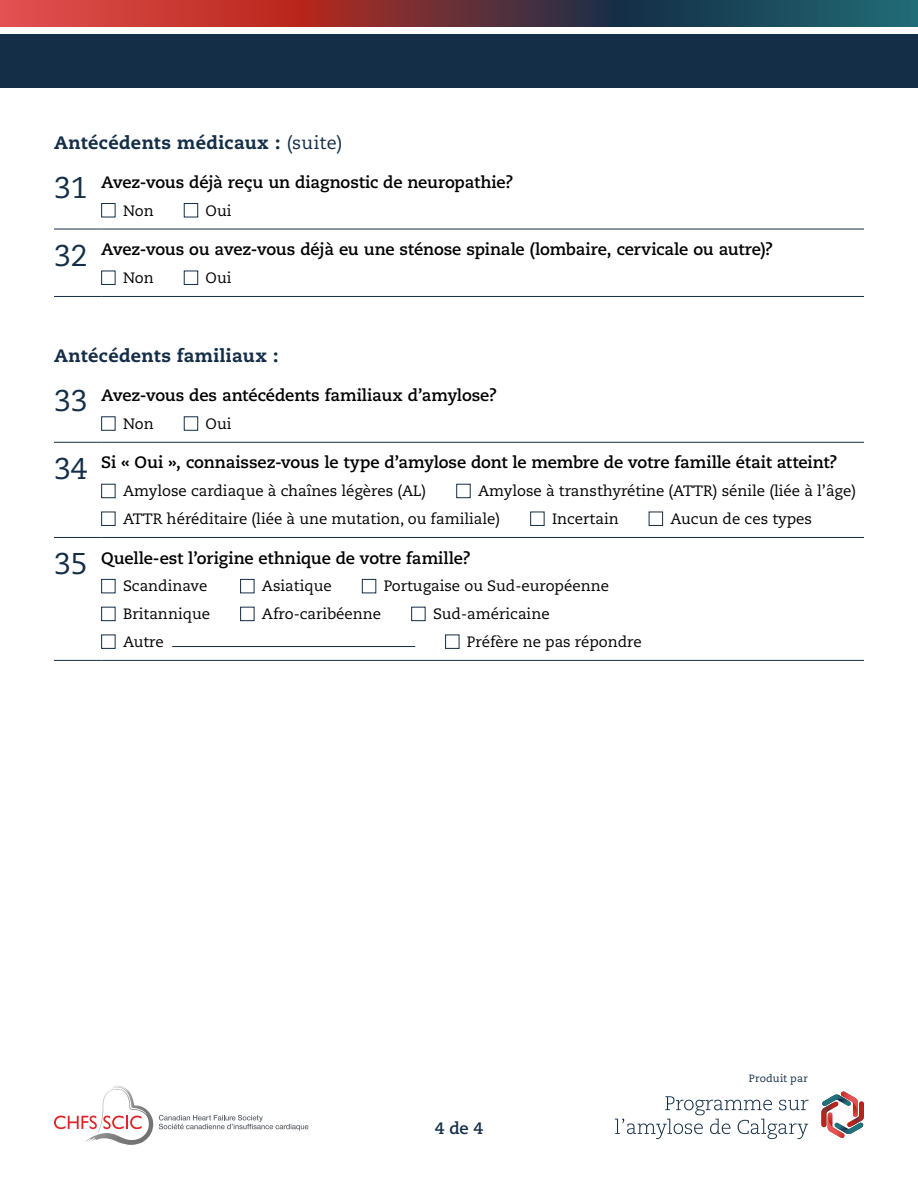
<style>
.page{position:relative;width:918px;height:1188px;background:#fff}
.page>*{position:absolute;margin:0;border:0;box-sizing:border-box;transform-origin:0 0}
.t1{font:800 18px "Caecilia LT Std";letter-spacing:.02em;color:#142e47}
.t2{font:700 16.5px "Caecilia LT Std";letter-spacing:-.005em;color:#000}
.t3{font:700 16.5px "Caecilia LT Std";color:#142e47}
.t4{font:15px/27.8px "Caecilia LT Std";color:#000}
.t5{font:10.5px "Caecilia LT Std";letter-spacing:.02em;color:#142e47}
.s1{font-weight:400}
.s2{font-weight:400;font-size:30px;color:#142e47}
</style>
<div class="page">
<div style="left:0;top:34px;width:918px;height:54px;background:#142e47"></div>
<svg style="left:0;top:0;width:918px;height:27px;background:#703c43"></svg>
<hr style="left:54px;top:229px;width:47px;height:1px;background:#142e47">
<hr style="left:101px;top:229px;width:763px;height:1px;background:#142e47">
<hr style="left:54px;top:296px;width:47px;height:1px;background:#142e47">
<hr style="left:101px;top:296px;width:763px;height:1px;background:#142e47">
<div style="left:101px;top:203px;width:15px;height:14px;border:1px solid #142e47"></div>
<div style="left:184px;top:203px;width:14px;height:14px;border:1px solid #142e47"></div>
<div style="left:101px;top:271px;width:15px;height:14px;border:1px solid #142e47"></div>
<div style="left:184px;top:271px;width:14px;height:14px;border:1px solid #142e47"></div>
<hr style="left:54px;top:442px;width:47px;height:1px;background:#142e47">
<hr style="left:101px;top:442px;width:763px;height:1px;background:#142e47">
<hr style="left:54px;top:537px;width:47px;height:1px;background:#142e47">
<hr style="left:101px;top:537px;width:763px;height:1px;background:#142e47">
<hr style="left:54px;top:660px;width:47px;height:1px;background:#142e47">
<hr style="left:101px;top:660px;width:763px;height:1px;background:#142e47">
<div style="left:101px;top:416px;width:15px;height:15px;border:1px solid #142e47"></div>
<div style="left:184px;top:416px;width:14px;height:15px;border:1px solid #142e47"></div>
<div style="left:101px;top:484px;width:15px;height:14px;border:1px solid #142e47"></div>
<div style="left:456px;top:484px;width:15px;height:14px;border:1px solid #142e47"></div>
<div style="left:101px;top:512px;width:15px;height:14px;border:1px solid #142e47"></div>
<div style="left:530px;top:512px;width:15px;height:14px;border:1px solid #142e47"></div>
<div style="left:649px;top:512px;width:14px;height:14px;border:1px solid #142e47"></div>
<div style="left:101px;top:579px;width:15px;height:14px;border:1px solid #142e47"></div>
<div style="left:240px;top:579px;width:14px;height:14px;border:1px solid #142e47"></div>
<div style="left:362px;top:579px;width:14px;height:14px;border:1px solid #142e47"></div>
<div style="left:101px;top:607px;width:15px;height:14px;border:1px solid #142e47"></div>
<div style="left:240px;top:607px;width:14px;height:14px;border:1px solid #142e47"></div>
<div style="left:411px;top:607px;width:15px;height:14px;border:1px solid #142e47"></div>
<div style="left:101px;top:635px;width:15px;height:14px;border:1px solid #142e47"></div>
<hr style="left:172px;top:646px;width:243px;height:1px;background:#142e47">
<div style="left:445px;top:635px;width:14px;height:14px;border:1px solid #142e47"></div>
<svg style="left:821px;top:1092px;width:43px;height:46px"></svg>
<svg style="left:615px;top:1096px;width:194px;height:43px"></svg>
<svg style="left:54px;top:1085px;width:254px;height:60px"></svg>
<p class="t1" style="left:54px;top:131px;width:290px">Antécédents médicaux : <span class="s1">(suite)</span></p>
<p class="t2" style="left:54px;top:172px;width:461px"><span class="s2">31</span> Avez-vous déjà reçu un diagnostic de neuropathie?</p>
<p class="t4" style="left:123px;top:197px;width:32px">Non</p>
<p class="t4" style="left:206px;top:197px;width:27px">Oui</p>
<p class="t2" style="left:54px;top:240px;width:721px"><span class="s2">32</span> Avez-vous ou avez-vous déjà eu une sténose spinale (lombaire, cervicale ou autre)?</p>
<p class="t4" style="left:123px;top:264px;width:32px">Non</p>
<p class="t4" style="left:206px;top:264px;width:27px">Oui</p>
<p class="t1" style="left:54px;top:345px;width:226px">Antécédents familiaux :</p>
<p class="t2" style="left:54px;top:386px;width:445px"><span class="s2">33</span> Avez-vous des antécédents familiaux d’amylose?</p>
<p class="t4" style="left:123px;top:410px;width:32px">Non</p>
<p class="t4" style="left:206px;top:410px;width:27px">Oui</p>
<p class="t2" style="left:54px;top:453px;width:785px"><span class="s2">34</span> Si « Oui », connaissez-vous le type d’amylose dont le membre de votre famille était atteint?</p>
<p class="t4" style="left:123px;top:477px;width:305px">Amylose cardiaque à chaînes légères (AL)</p>
<p class="t4" style="left:123px;top:477px;width:735px;text-indent:355px">Amylose à transthyrétine (ATTR) sénile (liée à l’âge)<br>ATTR héréditaire (liée à une mutation, ou familiale)</p>
<p class="t4" style="left:552px;top:505px;width:68px">Incertain</p>
<p class="t4" style="left:670px;top:505px;width:143px">Aucun de ces types</p>
<p class="t2" style="left:54px;top:548px;width:418px"><span class="s2">35</span> Quelle-est l’origine ethnique de votre famille?</p>
<p class="t4" style="left:123px;top:573px;width:86px">Scandinave</p>
<p class="t4" style="left:262px;top:573px;width:71px">Asiatique</p>
<p class="t4" style="left:384px;top:573px;width:227px">Portugaise ou Sud-européenne</p>
<p class="t4" style="left:123px;top:600px;width:89px">Britannique</p>
<p class="t4" style="left:262px;top:600px;width:121px">Afro-caribéenne</p>
<p class="t4" style="left:433px;top:600px;width:118px">Sud-américaine</p>
<p class="t4" style="left:123px;top:628px;width:42px">Autre</p>
<p class="t4" style="left:467px;top:628px;width:176px">Préfère ne pas répondre</p>
<p class="t3" style="left:435px;top:1119px;width:50px">4 de 4</p>
<p class="t5" style="left:749px;top:1072px;width:61px">Produit par</p>
</div>
